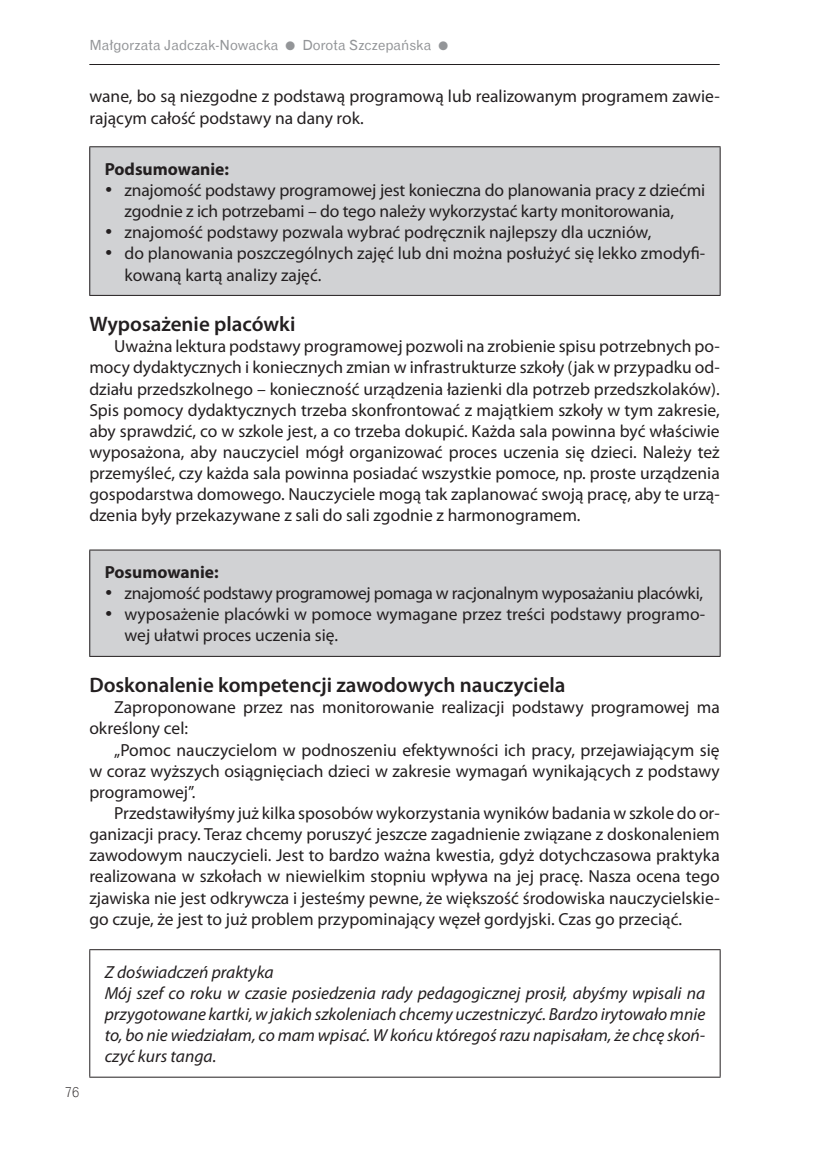
<style>
.page{position:relative;width:819px;height:1166px;background:#fff}
.page>*{position:absolute;margin:0;border:0;box-sizing:border-box;transform-origin:0 0}
.t1{font:600 21px "Myriad Pro";color:#231f20}
.t2{font:17.5px/21.2px "Myriad Pro";color:#231f20}
.t3{font:italic 17.5px/21.2px "Myriad Pro";color:#231f20}
.t4{font:17.5px "Myriad Pro";letter-spacing:-.02em;color:#231f20}
.t5{font:700 17.5px "Myriad Pro";color:#231f20}
.t6{font:14px "Gothic 720 EU";color:#939598}
.t7{font:14px "Gothic 720 Lt EU";color:#231f20}
</style>
<div class="page">
<hr style="left:89px;top:64px;width:630px;height:1px;background:#231f20">
<div style="left:90px;top:147px;width:630px;height:148px;background:#d1d2d4"></div>
<hr style="left:89px;top:146px;width:631px;height:1px;background:#231f20">
<hr style="left:89px;top:147px;width:1px;height:148px;background:#231f20">
<hr style="left:719px;top:147px;width:1px;height:148px;background:#231f20">
<hr style="left:89px;top:295px;width:631px;height:1px;background:#231f20">
<div style="left:90px;top:550px;width:630px;height:106px;background:#d1d2d4"></div>
<hr style="left:89px;top:549px;width:631px;height:1px;background:#231f20">
<hr style="left:89px;top:550px;width:1px;height:106px;background:#231f20">
<hr style="left:719px;top:550px;width:1px;height:106px;background:#231f20">
<hr style="left:89px;top:656px;width:631px;height:1px;background:#231f20">
<hr style="left:89px;top:949px;width:631px;height:1px;background:#231f20">
<hr style="left:89px;top:950px;width:1px;height:127px;background:#231f20">
<hr style="left:719px;top:950px;width:1px;height:127px;background:#231f20">
<hr style="left:89px;top:1077px;width:631px;height:1px;background:#231f20">
<p class="t6" style="left:89px;top:36px;width:360px">Małgorzata Jadczak-Nowacka ● Dorota Szczepańska ●</p>
<p class="t2" style="left:89px;top:87px;width:632px">wane, bo są niezgodne z podstawą programową lub realizowanym programem zawie&shy;rającym całość podstawy na dany rok.</p>
<p class="t5" style="left:105px;top:162px;width:126px">Podsumowanie:</p>
<p class="t2" style="left:124px;top:181px;width:582px;text-indent:-20px">• znajomość podstawy programowej jest konieczna do planowania pracy z dziećmi zgodnie z ich potrzebami – do tego należy wykorzystać karty monitorowania,</p>
<p class="t2" style="left:105px;top:223px;width:548px">• znajomość podstawy pozwala wybrać podręcznik najlepszy dla uczniów,</p>
<p class="t2" style="left:124px;top:244px;width:582px;text-indent:-20px">• do planowania poszczególnych zajęć lub dni można posłużyć się lekko zmodyfi&shy;kowaną kartą analizy zajęć.</p>
<p class="t1" style="left:89px;top:316px;width:208px">Wyposażenie placówki</p>
<p class="t2" style="left:89px;top:337px;width:632px;text-align:justify;text-indent:25px">Uważna lektura podstawy programowej pozwoli na zrobienie spisu potrzebnych po&shy;mocy dydaktycznych i koniecznych zmian w infrastrukturze szkoły (jak w przypadku od&shy;działu przedszkolnego – konieczność urządzenia łazienki dla potrzeb przedszkolaków).<br>Spis pomocy dydaktycznych trzeba skonfrontować z majątkiem szkoły w tym zakresie, aby sprawdzić, co w szkole jest, a co trzeba dokupić. Każda sala powinna być właściwie wyposażona, aby nauczyciel mógł organizować proces uczenia się dzieci. Należy też przemyśleć, czy każda sala powinna posiadać wszystkie pomoce, np. proste urządzenia gospodarstwa domowego. Nauczyciele mogą tak zaplanować swoją pracę, aby te urzą&shy;dzenia były przekazywane z sali do sali zgodnie z harmonogramem.</p>
<p class="t7" style="left:65px;top:1083px;width:16px">76</p>
<p class="t5" style="left:105px;top:565px;width:115px">Posumowanie:</p>
<p class="t4" style="left:105px;top:587px;width:600px">• znajomość podstawy programowej pomaga w racjonalnym wyposażaniu placówki,</p>
<p class="t2" style="left:124px;top:605px;width:582px;text-indent:-20px">• wyposażenie placówki w pomoce wymagane przez treści podstawy programo&shy;wej ułatwi proces uczenia się.</p>
<p class="t1" style="left:89px;top:677px;width:477px">Doskonalenie kompetencji zawodowych nauczyciela</p>
<p class="t2" style="left:89px;top:698px;width:632px;text-indent:25px">Zaproponowane przez nas monitorowanie realizacji podstawy programowej ma określony cel:</p>
<p class="t2" style="left:89px;top:740px;width:632px;text-align:justify;text-indent:25px">„Pomoc nauczycielom w podnoszeniu efektywności ich pracy, przejawiającym się w coraz wyższych osiągnięciach dzieci w zakresie wymagań wynikających z podstawy programowej”.</p>
<p class="t2" style="left:89px;top:804px;width:632px;text-align:justify;text-indent:25px">Przedstawiłyśmy już kilka sposobów wykorzystania wyników badania w szkole do or&shy;ganizacji pracy. Teraz chcemy poruszyć jeszcze zagadnienie związane z doskonaleniem zawodowym nauczycieli. Jest to bardzo ważna kwestia, gdyż dotychczasowa praktyka realizowana w szkołach w niewielkim stopniu wpływa na jej pracę. Nasza ocena tego zjawiska nie jest odkrywcza i jesteśmy pewne, że większość środowiska nauczycielskie&shy;go czuje, że jest to już problem przypominający węzeł gordyjski. Czas go przeciąć.</p>
<p class="t3" style="left:105px;top:962px;width:602px">Z doświadczeń praktyka<br>Mój szef co roku w czasie posiedzenia rady pedagogicznej prosił, abyśmy wpisali na przygotowane kartki, w jakich szkoleniach chcemy uczestniczyć. Bardzo irytowało mnie to, bo nie wiedziałam, co mam wpisać. W końcu któregoś razu napisałam, że chcę skoń&shy;czyć kurs tanga.</p>
</div>
